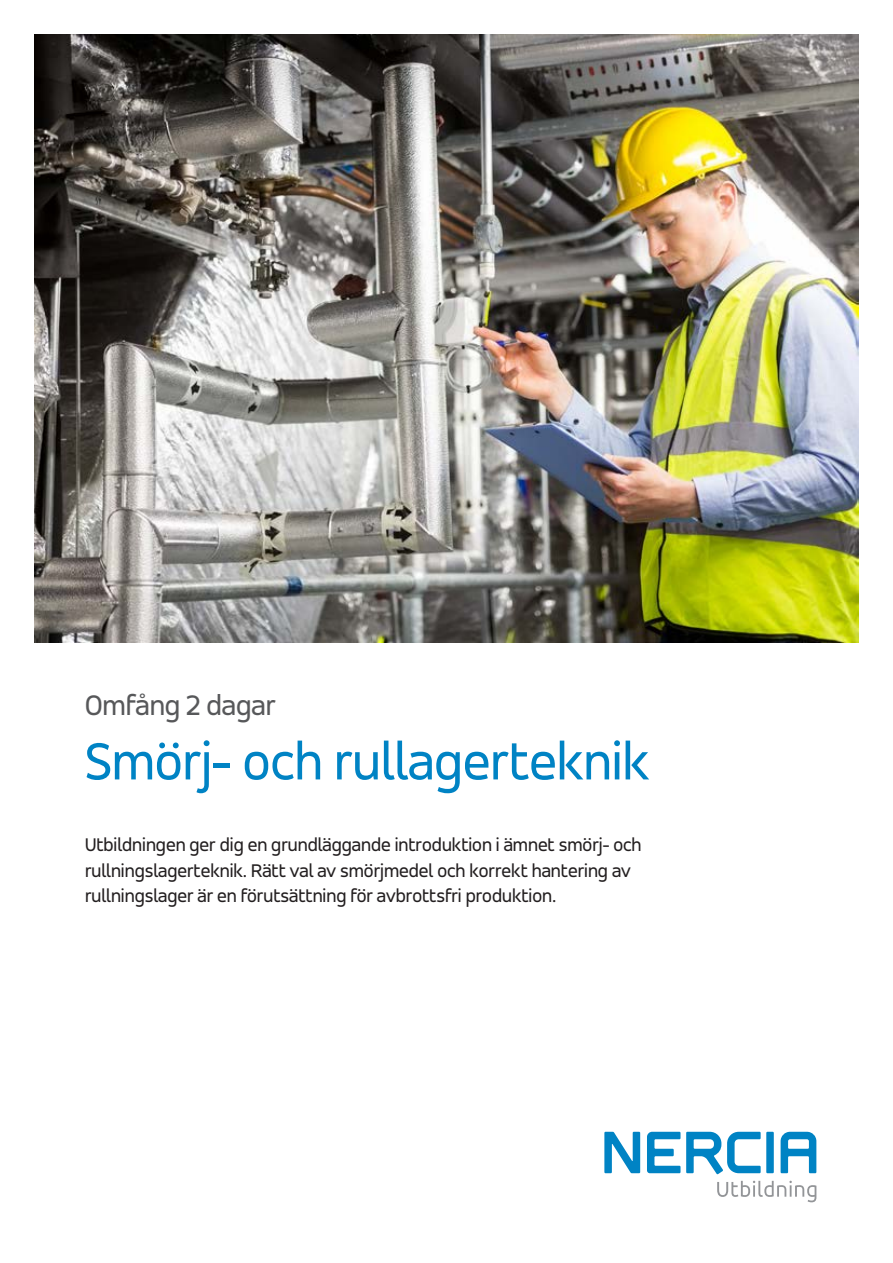
<style>
.page{position:relative;width:893px;height:1263px;background:#fff}
.page>*{position:absolute;margin:0;border:0;box-sizing:border-box;transform-origin:0 0}
.t1{font:55.5px "Accord";color:#0083c4}
.t2{font:30px "Accord";color:#57585a}
.t3{font:19.5px/25.5px "Accord";color:#231f20}
</style>
<div class="page">
<div style="left:766px;top:1132px;width:8px;height:41px;background:#0083c4"></div>
<svg style="left:781px;top:1132px;width:35px;height:41px"></svg>
<svg style="left:647px;top:1132px;width:33px;height:41px"></svg>
<svg style="left:604px;top:1132px;width:36px;height:41px"></svg>
<svg style="left:686px;top:1132px;width:75px;height:42px"></svg>
<svg style="left:717px;top:1181px;width:99px;height:21px"></svg>
<img style="left:34px;top:34px;width:825px;height:609px">
<h2 class="t2" style="left:85px;top:688px;width:192px">Omfång 2 dagar</h2>
<h1 class="t1" style="left:85px;top:729px;width:566px">Smörj- och rullagerteknik</h1>
<p class="t3" style="left:85px;top:832px;width:558px">Utbildningen ger dig en grundläggande introduktion i ämnet smörj- och rullningslagerteknik. Rätt val av smörjmedel och korrekt hantering av rullningslager är en förutsättning för avbrottsfri produktion.</p>
</div>
